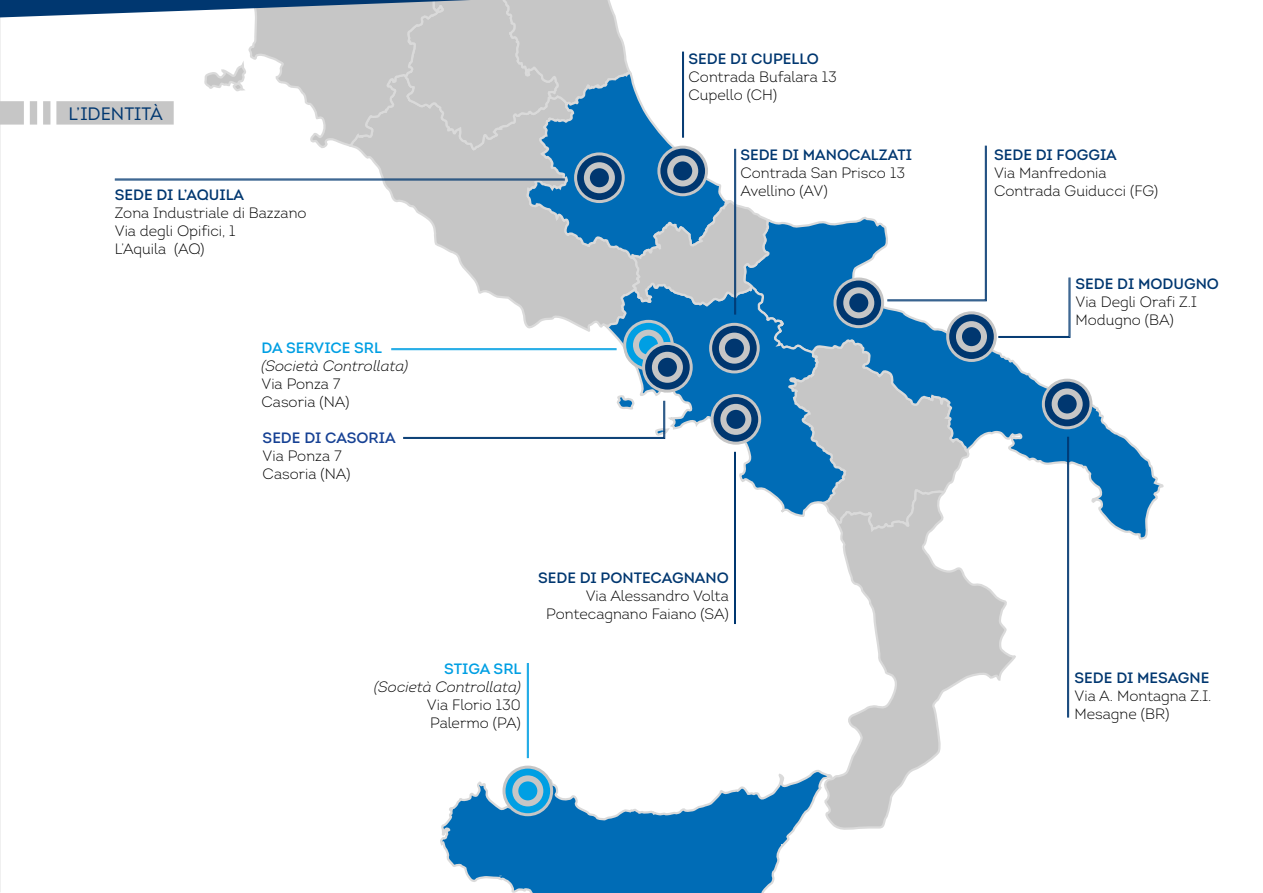
<style>
.page{position:relative;width:1263px;height:893px;background:#fff}
.page>*{position:absolute;margin:0;border:0;box-sizing:border-box;transform-origin:0 0}
.t1{font:18px "Intro Book Caps";color:#003770}
.t2{font:300 15px/18px "Intro";color:#000}
.t3{font:15px "Intro Regular Caps";color:#003770}
.t4{font:italic 300 15px "Intro";color:#000}
.t5{font:15px "Intro Regular Caps";color:#009fe3}
.t6{font:15px "Intro Regular Caps";color:#164194}
</style>
<div class="page">
<img style="left:0;top:0;width:1px;height:893px">
<svg style="left:440px;top:766px;width:380px;height:127px"></svg>
<svg style="left:820px;top:542px;width:196px;height:288px"></svg>
<svg style="left:458px;top:260px;width:106px;height:69px"></svg>
<svg style="left:784px;top:217px;width:379px;height:325px"></svg>
<svg style="left:602px;top:281px;width:368px;height:235px"></svg>
<svg style="left:564px;top:148px;width:220px;height:187px"></svg>
<svg style="left:0;top:64px;width:731px;height:196px"></svg>
<svg style="left:711px;top:324px;width:47px;height:48px"></svg>
<div style="left:709px;top:323px;width:51px;height:50px;border:3px solid #c6c6c6;border-radius:50%"></div>
<div style="left:722px;top:336px;width:25px;height:25px;background:#003770;border-radius:50%"></div>
<div style="left:719px;top:333px;width:31px;height:31px;border:6px solid #c6c6c6;border-radius:50%"></div>
<svg style="left:712px;top:396px;width:48px;height:47px"></svg>
<div style="left:710px;top:394px;width:51px;height:51px;border:3px solid #c6c6c6;border-radius:50%"></div>
<div style="left:723px;top:407px;width:25px;height:25px;background:#003770;border-radius:50%"></div>
<div style="left:720px;top:404px;width:31px;height:31px;border:6px solid #c6c6c6;border-radius:50%"></div>
<svg style="left:504px;top:767px;width:48px;height:48px"></svg>
<div style="left:502px;top:766px;width:51px;height:50px;border:3px solid #c6c6c6;border-radius:50%"></div>
<div style="left:515px;top:778px;width:25px;height:25px;background:#009fe3;border-radius:50%"></div>
<div style="left:512px;top:775px;width:31px;height:31px;border:6px solid #c6c6c6;border-radius:50%"></div>
<svg style="left:576px;top:154px;width:47px;height:48px"></svg>
<div style="left:574px;top:152px;width:51px;height:51px;border:3px solid #c6c6c6;border-radius:50%"></div>
<div style="left:587px;top:165px;width:25px;height:25px;background:#003770;border-radius:50%"></div>
<div style="left:584px;top:162px;width:31px;height:31px;border:6px solid #c6c6c6;border-radius:50%"></div>
<svg style="left:659px;top:147px;width:47px;height:48px"></svg>
<div style="left:657px;top:146px;width:51px;height:50px;border:3px solid #c6c6c6;border-radius:50%"></div>
<div style="left:670px;top:158px;width:25px;height:25px;background:#003770;border-radius:50%"></div>
<div style="left:667px;top:155px;width:31px;height:31px;border:6px solid #c6c6c6;border-radius:50%"></div>
<svg style="left:835px;top:279px;width:48px;height:48px"></svg>
<div style="left:833px;top:278px;width:51px;height:50px;border:3px solid #c6c6c6;border-radius:50%"></div>
<div style="left:846px;top:290px;width:25px;height:25px;background:#003770;border-radius:50%"></div>
<div style="left:843px;top:287px;width:31px;height:31px;border:6px solid #c6c6c6;border-radius:50%"></div>
<svg style="left:1043px;top:380px;width:48px;height:48px"></svg>
<div style="left:1042px;top:379px;width:50px;height:50px;border:3px solid #c6c6c6;border-radius:50%"></div>
<div style="left:1055px;top:391px;width:25px;height:25px;background:#003770;border-radius:50%"></div>
<div style="left:1052px;top:388px;width:31px;height:31px;border:6px solid #c6c6c6;border-radius:50%"></div>
<svg style="left:948px;top:313px;width:47px;height:47px"></svg>
<div style="left:946px;top:311px;width:51px;height:51px;border:3px solid #c6c6c6;border-radius:50%"></div>
<div style="left:959px;top:324px;width:25px;height:25px;background:#003770;border-radius:50%"></div>
<div style="left:956px;top:321px;width:31px;height:31px;border:6px solid #c6c6c6;border-radius:50%"></div>
<svg style="left:625px;top:321px;width:47px;height:48px"></svg>
<div style="left:623px;top:320px;width:51px;height:50px;border:3px solid #c6c6c6;border-radius:50%"></div>
<svg style="left:636px;top:333px;width:25px;height:25px"></svg>
<div style="left:633px;top:330px;width:31px;height:31px;border:6px solid #c6c6c6;border-radius:50%"></div>
<svg style="left:644px;top:343px;width:47px;height:48px"></svg>
<div style="left:642px;top:342px;width:51px;height:51px;border:3px solid #c6c6c6;border-radius:50%"></div>
<div style="left:655px;top:355px;width:25px;height:25px;background:#003770;border-radius:50%"></div>
<div style="left:652px;top:352px;width:31px;height:31px;border:6px solid #c6c6c6;border-radius:50%"></div>
<hr style="left:391px;top:348px;width:226px;height:1px;background:#009fe3">
<hr style="left:391px;top:349px;width:226px;height:1px;background:#009fe3">
<svg style="left:403px;top:393px;width:267px;height:46px"></svg>
<hr style="left:735px;top:452px;width:1px;height:172px;background:#003770">
<hr style="left:734px;top:452px;width:1px;height:172px;background:#003770">
<hr style="left:528px;top:663px;width:1px;height:95px;background:#009fe3">
<hr style="left:527px;top:663px;width:1px;height:95px;background:#009fe3">
<hr style="left:115px;top:179px;width:450px;height:1px;background:#003770">
<hr style="left:115px;top:180px;width:450px;height:1px;background:#003770">
<hr style="left:683px;top:52px;width:1px;height:86px;background:#003770">
<hr style="left:682px;top:52px;width:1px;height:86px;background:#003770">
<hr style="left:735px;top:149px;width:1px;height:166px;background:#003770">
<hr style="left:734px;top:149px;width:1px;height:166px;background:#003770">
<hr style="left:1068px;top:437px;width:1px;height:281px;background:#003770">
<hr style="left:1067px;top:437px;width:1px;height:281px;background:#003770">
<svg style="left:998px;top:277px;width:72px;height:61px"></svg>
<svg style="left:887px;top:145px;width:100px;height:156px"></svg>
<svg style="left:0;top:0;width:685px;height:64px;fill:#c6c6c6"></svg>
<p class="t1" style="left:68px;top:103px;width:96px">L’identità</p>
<p class="t3" style="left:115px;top:185px;width:131px">SEDE DI L’AQUILA</p>
<p class="t2" style="left:115px;top:203px;width:193px">Zona Industriale di Bazzano<br>Via degli Opifici, 1<br>L’Aquila (AQ)</p>
<p class="t5" style="left:262px;top:339px;width:122px">DA SERVICE SRL</p>
<p class="t4" style="left:262px;top:357px;width:148px">(Società Controllata)</p>
<p class="t2" style="left:262px;top:375px;width:89px">Via Ponza 7<br>Casoria (NA)</p>
<p class="t6" style="left:263px;top:428px;width:134px">SEDE DI CASORIA</p>
<p class="t2" style="left:263px;top:446px;width:89px">Via Ponza 7<br>Casoria (NA)</p>
<p class="t3" style="left:688px;top:49px;width:132px">SEDE DI CUPELLO</p>
<p class="t2" style="left:688px;top:67px;width:150px">Contrada Bufalara 13<br>Cupello (CH)</p>
<p class="t3" style="left:740px;top:145px;width:173px">SEDE DI MANOCALZATI</p>
<p class="t2" style="left:740px;top:163px;width:166px">Contrada San Prisco 13<br>Avellino (AV)</p>
<p class="t5" style="left:444px;top:660px;width:79px">STIGA SRL</p>
<p class="t4" style="left:374px;top:678px;width:148px">(Società Controllata)</p>
<p class="t2" style="left:427px;top:696px;width:96px">Via Florio 130<br>Palermo (PA)</p>
<p class="t3" style="left:538px;top:568px;width:192px">SEDE DI PONTECAGNANO</p>
<p class="t2" style="left:546px;top:586px;width:184px;text-align:right">Via Alessandro Volta<br>Pontecagnano Faiano (SA)</p>
<p class="t3" style="left:994px;top:145px;width:124px">SEDE DI FOGGIA</p>
<p class="t2" style="left:994px;top:163px;width:166px">Via Manfredonia<br>Contrada Guiducci (FG)</p>
<p class="t3" style="left:1075px;top:274px;width:145px">SEDE DI MODUGNO</p>
<p class="t2" style="left:1075px;top:293px;width:123px">Via Degli Orafi Z.I<br>Modugno (BA)</p>
<p class="t3" style="left:1074px;top:668px;width:136px">SEDE DI MESAGNE</p>
<p class="t2" style="left:1074px;top:686px;width:138px">Via A. Montagna Z.I.<br>Mesagne (BR)</p>
</div>
